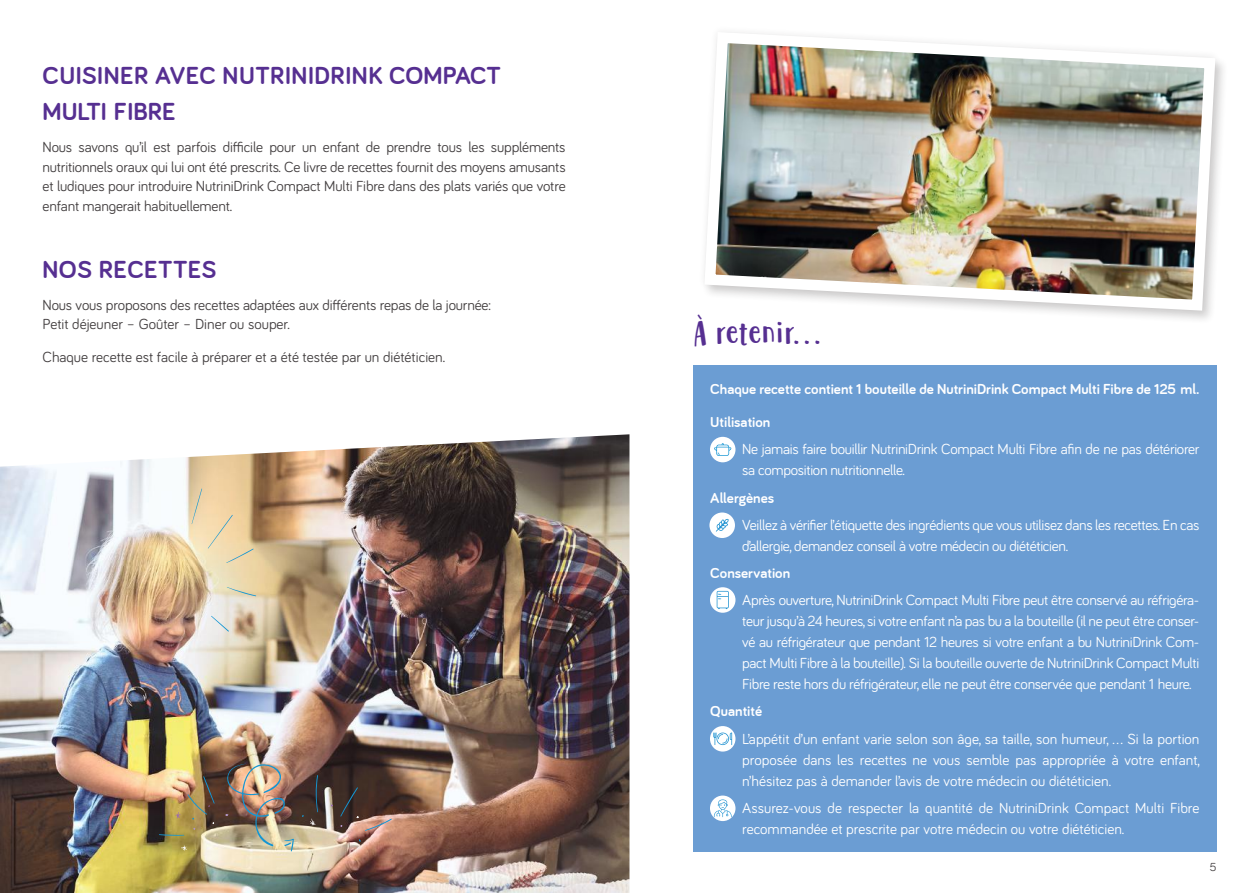
<style>
.page{position:relative;width:1259px;height:893px;background:#fff}
.page>*{position:absolute;margin:0;border:0;box-sizing:border-box;transform-origin:0 0}
.t1{font:31.5px "Cute Be Special";color:#562f91}
.t2{font:700 25.5px/36px "Bariol";letter-spacing:.02em;color:#562f91}
.t3{font:15px/21px "Bariol";letter-spacing:-.02em;color:#fff}
.t4{font:15px/19.5px "Bariol";letter-spacing:-.01em;color:#444041;text-align:justify}
.t5{font:15px/21px "Bariol";color:#fff}
.t6{font:700 15px "Bariol";color:#fff}
.t7{font:12px "Bariol";color:#444041}
</style>
<div class="page">
<img style="left:704px;top:32px;width:517px;height:284px">
<img style="left:0;top:434px;width:629px;height:459px">
<svg style="left:208px;top:515px;width:25px;height:34px"></svg>
<svg style="left:226px;top:548px;width:28px;height:15px"></svg>
<svg style="left:227px;top:587px;width:29px;height:9px"></svg>
<svg style="left:211px;top:616px;width:18px;height:16px"></svg>
<svg style="left:192px;top:488px;width:10px;height:36px"></svg>
<svg style="left:315px;top:775px;width:3px;height:37px"></svg>
<svg style="left:365px;top:818px;width:27px;height:13px"></svg>
<svg style="left:159px;top:834px;width:25px;height:2px"></svg>
<svg style="left:187px;top:794px;width:20px;height:21px"></svg>
<svg style="left:340px;top:787px;width:19px;height:31px"></svg>
<img style="left:225px;top:763px;width:69px;height:90px">
<svg style="left:203px;top:776px;width:12px;height:31px"></svg>
<svg style="left:175px;top:812px;width:6px;height:7px"></svg>
<svg style="left:181px;top:845px;width:6px;height:6px"></svg>
<svg style="left:310px;top:818px;width:6px;height:8px"></svg>
<div style="left:693px;top:365px;width:523px;height:486px;background:#6b9dd3"></div>
<div style="left:710px;top:795px;width:25px;height:26px;background:#fff;border-radius:50%"></div>
<svg style="left:714px;top:799px;width:17px;height:18px"></svg>
<div style="left:710px;top:726px;width:25px;height:26px;background:#fff;border-radius:50%"></div>
<svg style="left:713px;top:732px;width:19px;height:13px"></svg>
<div style="left:710px;top:437px;width:25px;height:25px;background:#fff;border-radius:50%"></div>
<svg style="left:714px;top:443px;width:17px;height:13px"></svg>
<div style="left:709px;top:512px;width:26px;height:26px;background:#fff;border-radius:50%"></div>
<svg style="left:716px;top:519px;width:12px;height:13px"></svg>
<div style="left:710px;top:587px;width:25px;height:26px;background:#fff;border-radius:50%"></div>
<svg style="left:716px;top:591px;width:13px;height:18px"></svg>
<h2 class="t2" style="left:43px;top:57px;width:460px">CUISINER AVEC NUTRINIDRINK COMPACT<br>MULTI FIBRE</h2>
<p class="t4" style="left:43px;top:137px;width:525px">Nous savons qu’il est parfois difficile pour un enfant de prendre tous les suppléments nutritionnels oraux qui lui ont été prescrits. Ce livre de recettes fournit des moyens amusants et ludiques pour introduire NutriniDrink Compact Multi Fibre dans des plats variés que votre enfant mangerait habituellement.</p>
<h2 class="t2" style="left:43px;top:251px;width:175px">NOS RECETTES</h2>
<p class="t4" style="left:43px;top:294px;width:450px">Nous vous proposons des recettes adaptées aux différents repas de la journée :<br>Petit déjeuner – Goûter – Diner ou souper.</p>
<p class="t4" style="left:43px;top:346px;width:404px">Chaque recette est facile à préparer et a été testée par un diététicien.</p>
<h1 class="t1" style="left:693px;top:314px;width:134px">À retenir…</h1>
<p class="t6" style="left:710px;top:380px;width:490px">Chaque recette contient 1 bouteille de NutriniDrink Compact Multi Fibre de 125 ml.</p>
<p class="t6" style="left:710px;top:414px;width:62px">Utilisation</p>
<p class="t3" style="left:742px;top:438px;width:459px">Ne jamais faire bouillir NutriniDrink Compact Multi Fibre afin de ne pas détériorer sa composition nutritionnelle.</p>
<p class="t6" style="left:710px;top:489px;width:65px">Allergènes</p>
<p class="t3" style="left:742px;top:513px;width:459px">Veillez à vérifier l’étiquette des ingrédients que vous utilisez dans les recettes. En cas d’allergie, demandez conseil à votre médecin ou diététicien.</p>
<p class="t6" style="left:710px;top:565px;width:81px">Conservation</p>
<p class="t3" style="left:742px;top:589px;width:459px;text-align:justify">Après ouverture, NutriniDrink Compact Multi Fibre peut être conservé au réfrigéra&shy;teur jusqu’à 24 heures, si votre enfant n’a pas bu a la bouteille (il ne peut être conser&shy;vé au réfrigérateur que pendant 12 heures si votre enfant a bu NutriniDrink Com&shy;pact Multi Fibre à la bouteille). Si la bouteille ouverte de NutriniDrink Compact Multi Fibre reste hors du réfrigérateur, elle ne peut être conservée que pendant 1 heure.</p>
<p class="t6" style="left:710px;top:703px;width:53px">Quantité</p>
<p class="t3" style="left:742px;top:727px;width:459px;text-align:justify">L’appétit d’un enfant varie selon son âge, sa taille, son humeur, … Si la portion proposée dans les recettes ne vous semble pas appropriée à votre enfant, n’hésitez pas à demander l’avis de votre médecin ou diététicien.</p>
<p class="t5" style="left:742px;top:797px;width:459px">Assurez-vous de respecter la quantité de NutriniDrink Compact Multi Fibre recommandée et prescrite par votre médecin ou votre diététicien.</p>
<p class="t7" style="left:1209px;top:859px;width:8px">5</p>
</div>
